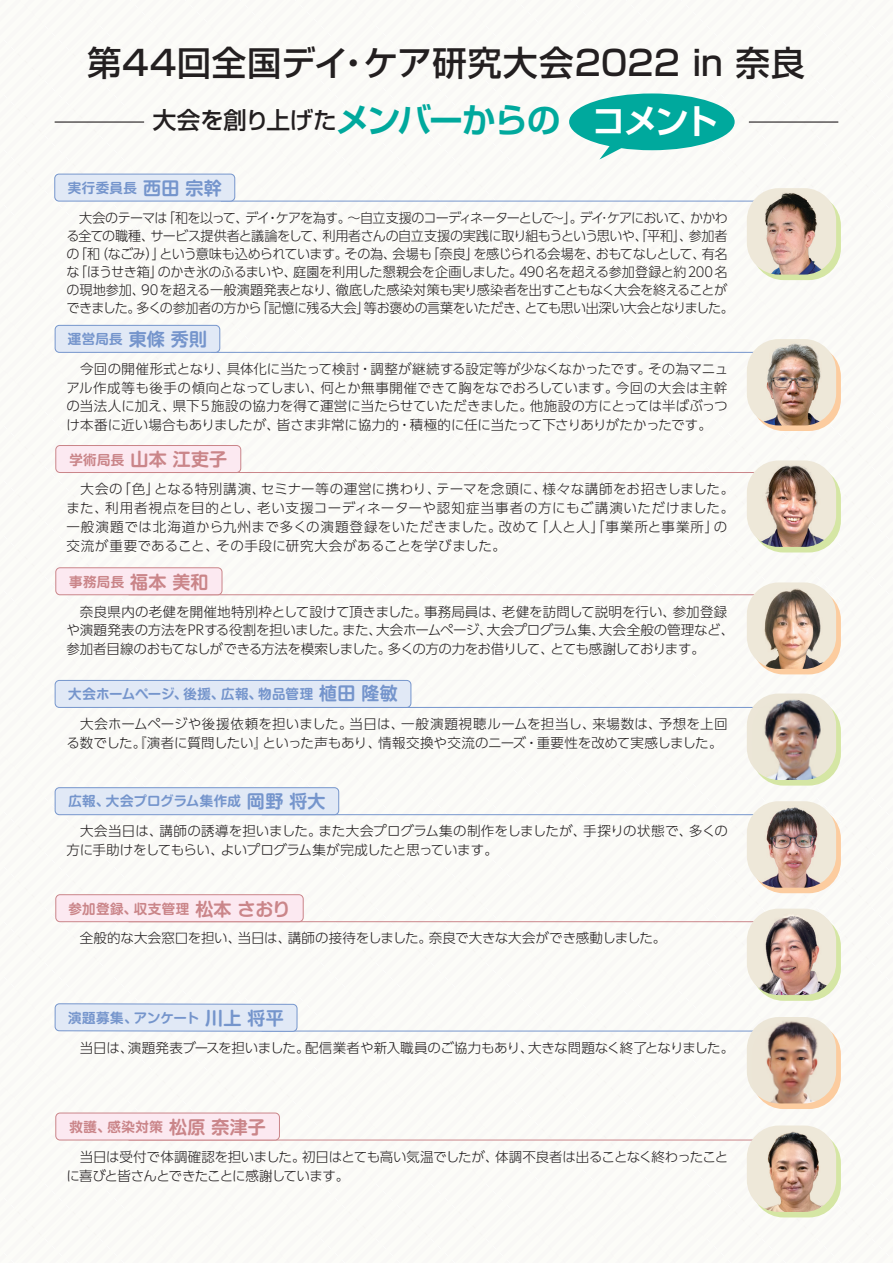
<style>
.page{position:relative;width:893px;height:1263px;background:#fafaf7}
.page>*{position:absolute;margin:0;border:0;box-sizing:border-box;transform-origin:0 0}
.t1{font:500 34.5px "Shin Go Pro";letter-spacing:.015em;color:#231f20}
.t2{font:500 23.55px "Shin Go Pro";letter-spacing:-.01em;color:#231f20}
.t3{font:700 18px "Shin M Go Pro De";color:#ca8589}
.t4{font:300 13.5px/18.8px "UD Shin Go Pro";letter-spacing:-.015em;color:#231f20}
.t5{font:300 13.5px/18px "UD Shin Go Pro";letter-spacing:-.04em;color:#231f20}
.t6{font:300 13.5px/18.8px "UD Shin Go Pro";letter-spacing:.04em;color:#231f20}
.t7{font:300 13.5px/18.8px "UD Shin Go Pro";letter-spacing:.01em;color:#231f20}
.t8{font:700 13.5px "Shin M Go Pro De";letter-spacing:.02em;color:#7595cc}
.t9{font:700 13.5px "Shin M Go Pro De";letter-spacing:.04em;color:#ca8589}
.t10{font:700 13.5px "Shin M Go Pro De";letter-spacing:-.01em;color:#7595cc}
.s1{font-family:"Shin Go Pro De";font-weight:700;font-size:33.9px;color:#00a99d}
.s2{font-family:"Shin Go Pro De";font-weight:700;font-size:33.9px;color:#fff}
.s3{font-size:18px}
.s4{font-size:13.5px}
</style>
<div class="page">
<div style="left:752px;top:194px;width:89px;height:86px;background:#d5e6a4;border-radius:32px"></div>
<div style="left:752px;top:345px;width:89px;height:86px;background:#fccc9f;border-radius:32px"></div>
<div style="left:752px;top:466px;width:89px;height:86px;background:#d5e6a4;border-radius:32px"></div>
<div style="left:752px;top:588px;width:89px;height:86px;background:#fccc9f;border-radius:32px"></div>
<div style="left:752px;top:699px;width:89px;height:87px;background:#d5e6a4;border-radius:32px"></div>
<div style="left:752px;top:807px;width:89px;height:86px;background:#fccc9f;border-radius:32px"></div>
<div style="left:752px;top:914px;width:89px;height:87px;background:#d5e6a4;border-radius:32px"></div>
<div style="left:752px;top:1131px;width:89px;height:86px;background:#d5e6a4;border-radius:32px"></div>
<div style="left:752px;top:1022px;width:89px;height:87px;background:#fccc9f;border-radius:32px"></div>
<hr style="left:221px;top:201px;width:574px;height:1px;background:#7595cc">
<div style="left:55px;top:174px;width:180px;height:27px;background:#e1e9f6;border-radius:4px"></div>
<div style="left:54px;top:174px;width:181px;height:27px;border:1px solid #7595cc;border-radius:4px"></div>
<hr style="left:212px;top:352px;width:583px;height:1px;background:#7595cc">
<div style="left:55px;top:325px;width:165px;height:27px;background:#e1e9f6;border-radius:4px"></div>
<div style="left:55px;top:325px;width:165px;height:28px;border:1px solid #7595cc;border-radius:4px"></div>
<hr style="left:129px;top:472px;width:648px;height:1px;background:#ca8589">
<div style="left:56px;top:445px;width:185px;height:27px;background:#fce9f1;border-radius:4px"></div>
<div style="left:55px;top:445px;width:186px;height:28px;border:1px solid #ca8589;border-radius:4px"></div>
<hr style="left:129px;top:594px;width:648px;height:1px;background:#ca8589">
<div style="left:56px;top:568px;width:166px;height:27px;background:#fce9f1;border-radius:4px"></div>
<div style="left:55px;top:567px;width:167px;height:28px;border:1px solid #ca8589;border-radius:4px"></div>
<img style="left:747px;top:339px;width:89px;height:86px">
<hr style="left:262px;top:707px;width:533px;height:1px;background:#7595cc">
<div style="left:55px;top:680px;width:356px;height:27px;background:#e1e9f6;border-radius:4px"></div>
<div style="left:55px;top:680px;width:356px;height:28px;border:1px solid #7595cc;border-radius:4px"></div>
<hr style="left:262px;top:814px;width:533px;height:1px;background:#7595cc">
<div style="left:55px;top:788px;width:284px;height:27px;background:#e1e9f6;border-radius:4px"></div>
<div style="left:55px;top:787px;width:284px;height:28px;border:1px solid #7595cc;border-radius:4px"></div>
<hr style="left:262px;top:1031px;width:533px;height:1px;background:#7595cc">
<svg style="left:54px;top:1003px;width:244px;height:29px;background:#d9e3f2"></svg>
<img style="left:747px;top:460px;width:89px;height:87px">
<img style="left:747px;top:582px;width:89px;height:87px">
<img style="left:747px;top:693px;width:89px;height:87px">
<img style="left:747px;top:801px;width:89px;height:87px">
<img style="left:747px;top:1017px;width:89px;height:86px">
<hr style="left:129px;top:921px;width:648px;height:1px;background:#ca8589">
<div style="left:56px;top:895px;width:247px;height:27px;background:#fce9f1;border-radius:4px"></div>
<div style="left:55px;top:894px;width:249px;height:28px;border:1px solid #ca8589;border-radius:4px"></div>
<img style="left:747px;top:188px;width:89px;height:87px">
<hr style="left:55px;top:121px;width:89px;height:2px;background:#231f20">
<hr style="left:749px;top:121px;width:89px;height:2px;background:#231f20">
<div style="left:569px;top:93px;width:166px;height:57px;background:#00a99d;border-radius:50%"></div>
<svg style="left:599px;top:145px;width:24px;height:15px"></svg>
<hr style="left:129px;top:1140px;width:648px;height:1px;background:#ca8589">
<div style="left:56px;top:1113px;width:223px;height:27px;background:#fce9f1;border-radius:4px"></div>
<div style="left:55px;top:1113px;width:225px;height:27px;border:1px solid #ca8589;border-radius:4px"></div>
<img style="left:747px;top:909px;width:89px;height:86px">
<img style="left:747px;top:1125px;width:89px;height:87px">
<h1 class="t1" style="left:87px;top:35px;width:720px">第44回全国デイ・ケア研究大会2022 in 奈良</h1>
<h2 class="t2" style="left:153px;top:101px;width:567px">大会を創り上げた<span class="s1">メンバーからの</span> <span class="s2">コメント</span></h2>
<p class="t8" style="left:68px;top:177px;width:155px">実行委員長 <span class="s3">西田 宗幹</span></p>
<p class="t5" style="left:66px;top:208px;width:669px">　大会のテーマは「和を以って、デイ・ケアを為す。～自立支援のコーディネーターとして～」。デイ･ケアにおいて、かかわる全ての職種、サービス提供者と議論をして、利用者さんの自立支援の実践に取り組もうという思いや、「平和」、参加者の「和（なごみ）」という意味も込められています。その為、会場も「奈良」を感じられる会場を、おもてなしとして、有名な「ほうせき箱」のかき氷のふるまいや、庭園を利用した懇親会を企画しました。490名を超える参加登録と約200名の現地参加、90を超える一般演題発表となり、徹底した感染対策も実り感染者を出すこともなく大会を終えることができました。多くの参加者の方から「記憶に残る大会」等お褒めの言葉をいただき、とても思い出深い大会となりました。</p>
<p class="t8" style="left:68px;top:328px;width:141px">運営局長 <span class="s3">東條 秀則</span></p>
<p class="t4" style="left:66px;top:359px;width:663px;text-align:justify">　今回の開催形式となり、具体化に当たって検討・調整が継続する設定等が少なくなかったです。その為マニュアル作成等も後手の傾向となってしまい、何とか無事開催できて胸をなでおろしています。今回の大会は主幹の当法人に加え、県下5施設の協力を得て運営に当たらせていただきました。他施設の方にとっては半ばぶっつけ本番に近い場合もありましたが、皆さま非常に協力的・積極的に任に当たって下さりありがたかったです。</p>
<h3 class="t3" style="left:69px;top:445px;width:159px"><span class="s4">学術局長</span>山本 江吏子</h3>
<p class="t6" style="left:66px;top:479px;width:669px">　大会の「色」となる特別講演、セミナー等の運営に携わり、テーマを念頭に、様々な講師をお招きしました。また、利用者視点を目的とし、老い支援コーディネーターや認知症当事者の方にもご講演いただけました。一般演題では北海道から九州まで多くの演題登録をいただきました。改めて「人と人」「事業所と事業所」の交流が重要であること、その手段に研究大会があることを学びました。</p>
<p class="t9" style="left:69px;top:571px;width:141px">事務局長<span class="s3">福本 美和</span></p>
<p class="t4" style="left:66px;top:602px;width:669px">　奈良県内の老健を開催地特別枠として設けて頂きました。事務局員は、老健を訪問して説明を行い、参加登録や演題発表の方法をPRする役割を担いました。また、大会ホームページ、大会プログラム集、大会全般の管理など、参加者目線のおもてなしができる方法を模索しました。多くの方の力をお借りして、とても感謝しております。</p>
<p class="t8" style="left:68px;top:682px;width:331px">大会ホームページ、後援、広報、物品管理 <span class="s3">植田 隆敏</span></p>
<p class="t7" style="left:66px;top:714px;width:663px">　大会ホームページや後援依頼を担いました。当日は、一般演題視聴ルームを担当し、来場数は、予想を上回る数でした。『演者に質問したい』といった声もあり、情報交換や交流のニーズ・重要性を改めて実感しました。</p>
<p class="t8" style="left:68px;top:790px;width:259px">広報、大会プログラム集作成 <span class="s3">岡野 将大</span></p>
<p class="t4" style="left:66px;top:821px;width:663px">　大会当日は、講師の誘導を担いました。また大会プログラム集の制作をしましたが、手探りの状態で、多くの方に手助けをしてもらい、よいプログラム集が完成したと思っています。</p>
<p class="t9" style="left:68px;top:898px;width:224px">参加登録、収支管理<span class="s3">松本 さおり</span></p>
<p class="t4" style="left:66px;top:928px;width:602px">　全般的な大会窓口を担い、当日は、講師の接待をしました。奈良で大きな大会ができ感動しました。</p>
<p class="t10" style="left:68px;top:1007px;width:217px">演題募集、アンケート <span class="s3">川上 将平</span></p>
<p class="t4" style="left:66px;top:1038px;width:669px">　当日は、演題発表ブースを担いました。配信業者や新入職員のご協力もあり、大きな問題なく終了となりました。</p>
<p class="t9" style="left:69px;top:1116px;width:198px">救護、感染対策<span class="s3">松原 奈津子</span></p>
<p class="t4" style="left:66px;top:1147px;width:663px">　当日は受付で体調確認を担いました。初日はとても高い気温でしたが、体調不良者は出ることなく終わったことに喜びと皆さんとできたことに感謝しています。</p>
</div>
